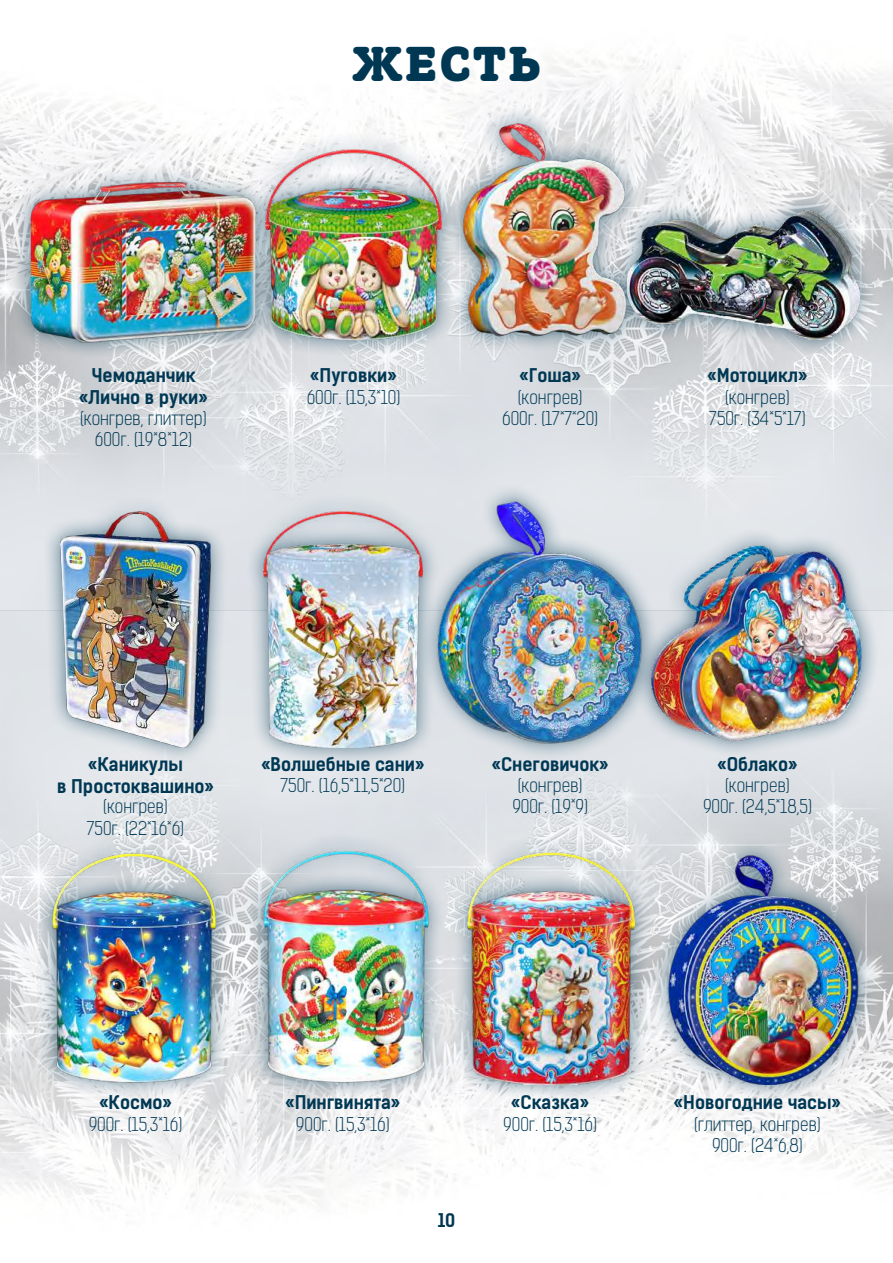
<style>
.page{position:relative;width:893px;height:1263px;background:#fff}
.page>*{position:absolute;margin:0;border:0;box-sizing:border-box;transform-origin:0 0}
.t1{font:900 49.5px "ALS Schlangeslab";letter-spacing:.05em;color:#003854}
.t2{font:18px/21.3px "Kelson Sans Light RU";color:#003854;text-align:center}
.t3{font:18px/21.6px "Kelson Sans Bold RU";color:#003854;text-align:center}
</style>
<div class="page">
<img style="left:0;top:54px;width:893px;height:1157px">
<div style="left:607px;top:192px;width:270px;height:166px;background:#003854;opacity:.65"></div>
<img style="left:643px;top:209px;width:216px;height:131px">
<div style="left:245px;top:493px;width:195px;height:273px;background:#003854;opacity:.65"></div>
<img style="left:263px;top:512px;width:151px;height:235px">
<div style="left:248px;top:131px;width:212px;height:228px;background:#003854;opacity:.65"></div>
<img style="left:265px;top:150px;width:177px;height:190px">
<div style="left:450px;top:834px;width:203px;height:269px;background:#003854;opacity:.65"></div>
<img style="left:466px;top:853px;width:168px;height:231px">
<div style="left:650px;top:837px;width:227px;height:265px;background:#003854;opacity:.65"></div>
<img style="left:668px;top:855px;width:190px;height:229px">
<div style="left:632px;top:527px;width:249px;height:231px;background:#e1e5e9"></div>
<img style="left:664px;top:539px;width:213px;height:207px">
<div style="left:420px;top:484px;width:240px;height:277px;background:#003854;opacity:.65"></div>
<img style="left:414px;top:497px;width:250px;height:250px">
<div style="left:444px;top:105px;width:199px;height:248px;background:#003854;opacity:.65"></div>
<img style="left:428px;top:118px;width:221px;height:221px">
<div style="left:42px;top:494px;width:187px;height:271px;background:#003854;opacity:.65"></div>
<img style="left:61px;top:512px;width:149px;height:235px">
<div style="left:34px;top:835px;width:199px;height:265px;background:#003854;opacity:.65"></div>
<img style="left:16px;top:849px;width:212px;height:235px">
<div style="left:12px;top:164px;width:263px;height:196px;background:#003854;opacity:.65"></div>
<img style="left:22px;top:140px;width:243px;height:242px">
<div style="left:245px;top:832px;width:201px;height:268px;background:#003854;opacity:.65"></div>
<img style="left:228px;top:849px;width:235px;height:235px">
<h1 class="t1" style="left:353px;top:36px;width:189px">ЖЕСТЬ</h1>
<p class="t3" style="left:79px;top:365px;width:130px">Чемоданчик «Лично в руки»</p>
<p class="t2" style="left:80px;top:408px;width:128px">(конгрев, глиттер)<br>600г. (19*8*12)</p>
<p class="t3" style="left:310px;top:365px;width:88px">«Пуговки»</p>
<p class="t2" style="left:307px;top:386px;width:95px">600г. (15,3*10)</p>
<p class="t3" style="left:519px;top:365px;width:63px">«Гоша»</p>
<p class="t2" style="left:502px;top:386px;width:97px">(конгрев)<br>600г. (17*7*20)</p>
<p class="t3" style="left:707px;top:365px;width:102px">«Мотоцикл»</p>
<p class="t2" style="left:709px;top:386px;width:98px">(конгрев)<br>750г. (34*5*17)</p>
<p class="t3" style="left:57px;top:753px;width:158px">«Каникулы<br>в Простоквашино»</p>
<p class="t2" style="left:87px;top:796px;width:99px">(конгрев)<br>750г. (22*16*6)</p>
<p class="t3" style="left:261px;top:753px;width:165px">«Волшебные сани»</p>
<p class="t2" style="left:281px;top:775px;width:126px">750г. (16,5*11,5*20)</p>
<p class="t3" style="left:492px;top:753px;width:118px">«Снеговичок»</p>
<p class="t2" style="left:512px;top:775px;width:77px">(конгрев)<br>900г. (19*9)</p>
<p class="t3" style="left:717px;top:753px;width:81px">«Облако»</p>
<p class="t2" style="left:703px;top:775px;width:110px">(конгрев)<br>900г. (24,5*18,5)</p>
<p class="t3" style="left:99px;top:1092px;width:74px">«Космо»</p>
<p class="t3" style="left:285px;top:1092px;width:116px">«Пингвинята»</p>
<p class="t3" style="left:511px;top:1092px;width:79px">«Сказка»</p>
<p class="t3" style="left:674px;top:1092px;width:169px">«Новогодние часы»</p>
<p class="t2" style="left:89px;top:1114px;width:95px">900г. (15,3*16)</p>
<p class="t2" style="left:296px;top:1114px;width:95px">900г. (15,3*16)</p>
<p class="t3" style="left:438px;top:1210px;width:19px">10</p>
<p class="t2" style="left:503px;top:1114px;width:95px">900г. (15,3*16)</p>
<p class="t2" style="left:694px;top:1114px;width:128px">(глиттер, конгрев)<br>900г. (24*6,8)</p>
</div>
